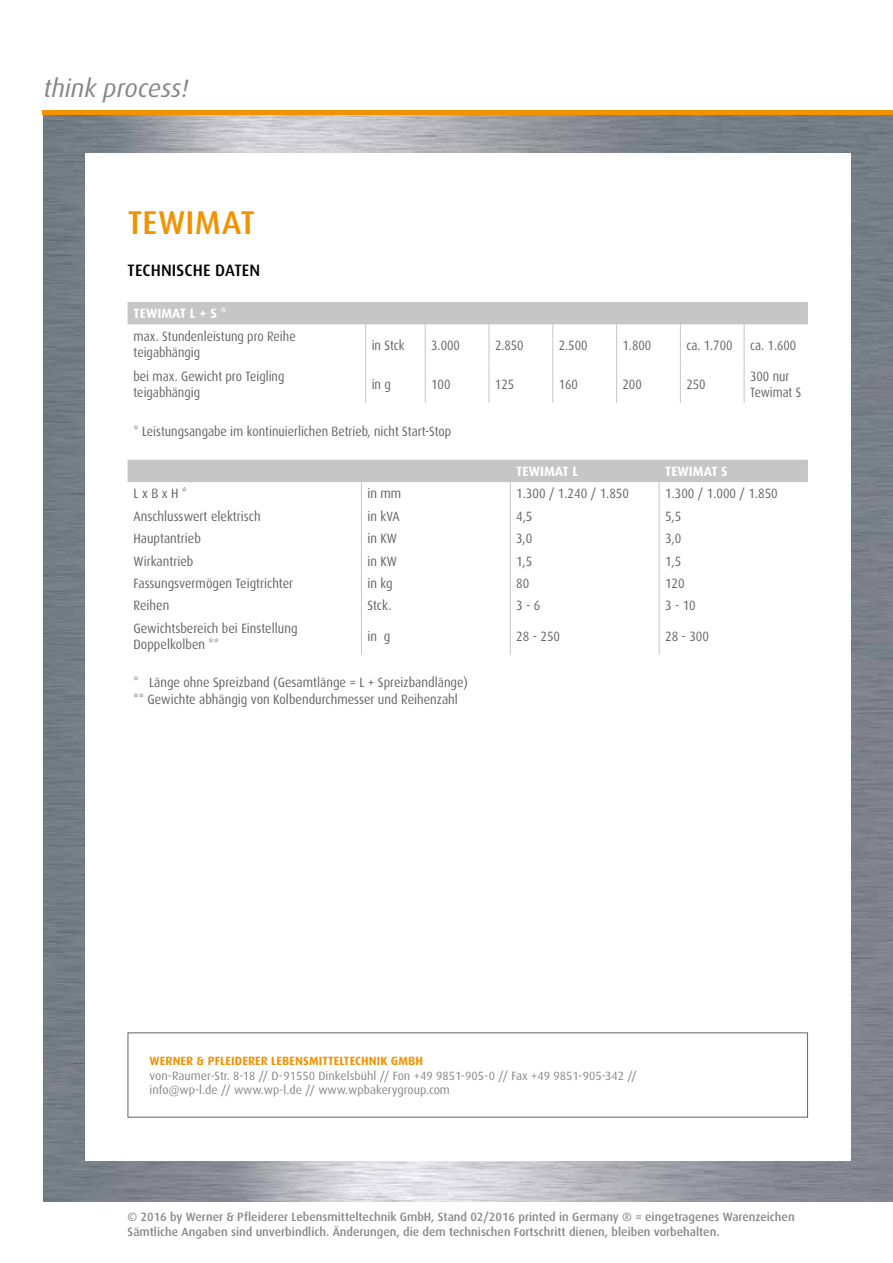
<style>
.page{position:relative;width:893px;height:1263px;background:#fff}
.page>*{position:absolute;margin:0;border:0;box-sizing:border-box;transform-origin:0 0}
.t1{font:500 33px "Dax Pro";letter-spacing:.005em;color:#f39200}
.t2{font:italic 25.2px "Dax Pro";color:#878787}
.t3{font:500 16.5px "Dax Pro";letter-spacing:.01em;color:#000}
.t4{font:13.5px/16.2px "Dax Pro";color:#646363;scale:.92 1}
.t5{font:13.5px/16.2px "Dax Pro";color:#646363;scale:.9 1}
.t6{font:700 13.5px "Dax Pro";color:#fff}
.t7{font:500 12px/14.4px "Dax Pro";color:#878787}
.t8{font:12px/14.4px "Dax Pro";color:#878787}
.t9{font:700 12px "Dax Pro";letter-spacing:.01em;color:#f39200}
</style>
<div class="page">
<img style="left:43px;top:115px;width:850px;height:1087px">
<div style="left:85px;top:153px;width:765px;height:1008px;background:#fff"></div>
<hr style="left:43px;top:111px;width:850px;height:4px;background:#f39200">
<div style="left:128px;top:1032px;width:680px;height:85px;border:1px solid #646363"></div>
<hr style="left:361px;top:616px;width:1px;height:39px;background:#c6c6c6">
<hr style="left:510px;top:616px;width:1px;height:39px;background:#c6c6c6">
<svg style="left:128px;top:460px;width:680px;height:156px"></svg>
<hr style="left:659px;top:616px;width:1px;height:39px;background:#c6c6c6">
<div style="left:128px;top:302px;width:680px;height:22px;background:#c6c6c6"></div>
<hr style="left:365px;top:324px;width:1px;height:40px;background:#c6c6c6">
<hr style="left:680px;top:324px;width:1px;height:40px;background:#c6c6c6">
<hr style="left:365px;top:364px;width:1px;height:39px;background:#c6c6c6">
<hr style="left:680px;top:364px;width:1px;height:39px;background:#c6c6c6">
<hr style="left:425px;top:324px;width:1px;height:40px;background:#c6c6c6">
<hr style="left:489px;top:324px;width:1px;height:40px;background:#c6c6c6">
<hr style="left:425px;top:364px;width:1px;height:39px;background:#c6c6c6">
<hr style="left:489px;top:364px;width:1px;height:39px;background:#c6c6c6">
<hr style="left:552px;top:324px;width:1px;height:40px;background:#c6c6c6">
<hr style="left:616px;top:324px;width:1px;height:40px;background:#c6c6c6">
<hr style="left:552px;top:364px;width:1px;height:39px;background:#c6c6c6">
<hr style="left:616px;top:364px;width:1px;height:39px;background:#c6c6c6">
<hr style="left:744px;top:324px;width:1px;height:40px;background:#c6c6c6">
<hr style="left:744px;top:364px;width:1px;height:39px;background:#c6c6c6">
<h2 class="t2" style="left:43px;top:72px;width:147px">think process!</h2>
<h1 class="t1" style="left:128px;top:202px;width:129px">TEWIMAT</h1>
<p class="t3" style="left:128px;top:259px;width:134px">TECHNISCHE DATEN</p>
<p class="t6" style="left:134px;top:305px;width:95px">TEWIMAT L + S *</p>
<p class="t5" style="left:134px;top:328px;width:182px">max. Stundenleistung pro Reihe teigabhängig</p>
<p class="t5" style="left:372px;top:336px;width:38px">in Stck</p>
<p class="t5" style="left:431px;top:336px;width:33px">3.000</p>
<p class="t5" style="left:495px;top:336px;width:33px">2.850</p>
<p class="t5" style="left:559px;top:336px;width:33px">2.500</p>
<p class="t5" style="left:623px;top:336px;width:33px">1.800</p>
<p class="t5" style="left:686px;top:336px;width:53px">ca. 1.700</p>
<p class="t5" style="left:750px;top:336px;width:53px">ca. 1.600</p>
<p class="t5" style="left:134px;top:368px;width:169px">bei max. Gewicht pro Teigling teigabhängig</p>
<p class="t5" style="left:372px;top:376px;width:23px">in g</p>
<p class="t5" style="left:431px;top:376px;width:23px">100</p>
<p class="t5" style="left:495px;top:376px;width:23px">125</p>
<p class="t5" style="left:559px;top:376px;width:23px">160</p>
<p class="t5" style="left:622px;top:376px;width:23px">200</p>
<p class="t5" style="left:686px;top:376px;width:23px">250</p>
<p class="t5" style="left:750px;top:368px;width:58px">300 nur<br>Tewimat S</p>
<p class="t5" style="left:134px;top:422px;width:355px">* Leistungsangabe im kontinuierlichen Betrieb, nicht Start-Stop</p>
<p class="t6" style="left:516px;top:463px;width:63px">TEWIMAT L</p>
<p class="t6" style="left:665px;top:463px;width:64px">TEWIMAT S</p>
<p class="t4" style="left:134px;top:485px;width:60px">L x B x H *</p>
<p class="t4" style="left:367px;top:485px;width:38px">in mm</p>
<p class="t4" style="left:516px;top:485px;width:124px">1.300 / 1.240 / 1.850</p>
<p class="t4" style="left:665px;top:485px;width:124px">1.300 / 1.000 / 1.850</p>
<p class="t4" style="left:134px;top:508px;width:140px">Anschlusswert elektrisch</p>
<p class="t4" style="left:367px;top:508px;width:37px">in kVA</p>
<p class="t4" style="left:516px;top:508px;width:19px">4,5</p>
<p class="t4" style="left:665px;top:508px;width:19px">5,5</p>
<p class="t4" style="left:134px;top:530px;width:75px">Hauptantrieb</p>
<p class="t4" style="left:367px;top:530px;width:34px">in KW</p>
<p class="t4" style="left:516px;top:530px;width:19px">3,0</p>
<p class="t4" style="left:665px;top:530px;width:19px">3,0</p>
<p class="t4" style="left:134px;top:552px;width:67px">Wirkantrieb</p>
<p class="t4" style="left:367px;top:552px;width:34px">in KW</p>
<p class="t4" style="left:516px;top:552px;width:19px">1,5</p>
<p class="t4" style="left:665px;top:552px;width:19px">1,5</p>
<p class="t4" style="left:134px;top:575px;width:175px">Fassungsvermögen Teigtrichter</p>
<p class="t4" style="left:367px;top:575px;width:29px">in kg</p>
<p class="t4" style="left:516px;top:575px;width:16px">80</p>
<p class="t4" style="left:665px;top:575px;width:23px">120</p>
<p class="t4" style="left:133px;top:597px;width:40px">Reihen</p>
<p class="t4" style="left:367px;top:597px;width:28px">Stck.</p>
<p class="t4" style="left:516px;top:597px;width:28px">3 - 6</p>
<p class="t4" style="left:665px;top:597px;width:35px">3 - 10</p>
<p class="t4" style="left:133px;top:619px;width:180px">Gewichtsbereich bei Einstellung<br>Doppelkolben **</p>
<p class="t4" style="left:367px;top:628px;width:27px">in g</p>
<p class="t4" style="left:516px;top:628px;width:49px">28 - 250</p>
<p class="t4" style="left:665px;top:628px;width:49px">28 - 300</p>
<p class="t4" style="left:134px;top:674px;width:365px">* Länge ohne Spreizband (Gesamtlänge = L + Spreizbandlänge) ** Gewichte abhängig von Kolbendurchmesser und Reihenzahl</p>
<p class="t9" style="left:150px;top:1053px;width:275px">WERNER &amp; PFLEIDERER LEBENSMITTELTECHNIK GMBH</p>
<p class="t8" style="left:150px;top:1068px;width:489px">von-Raumer-Str. 8-18 // D-91550 Dinkelsbühl // Fon +49 9851-905-0 // Fax +49 9851-905-342 // info@wp-l.de // www.wp-l.de // www.wpbakerygroup.com</p>
<p class="t7" style="left:128px;top:1209px;width:669px">© 2016 by Werner &amp; Pfleiderer Lebensmitteltechnik GmbH, Stand 02/2016 printed in Germany ® = eingetragenes Warenzeichen<br>Sämtliche Angaben sind unverbindlich. Änderungen, die dem technischen Fortschritt dienen, bleiben vorbehalten.</p>
</div>
